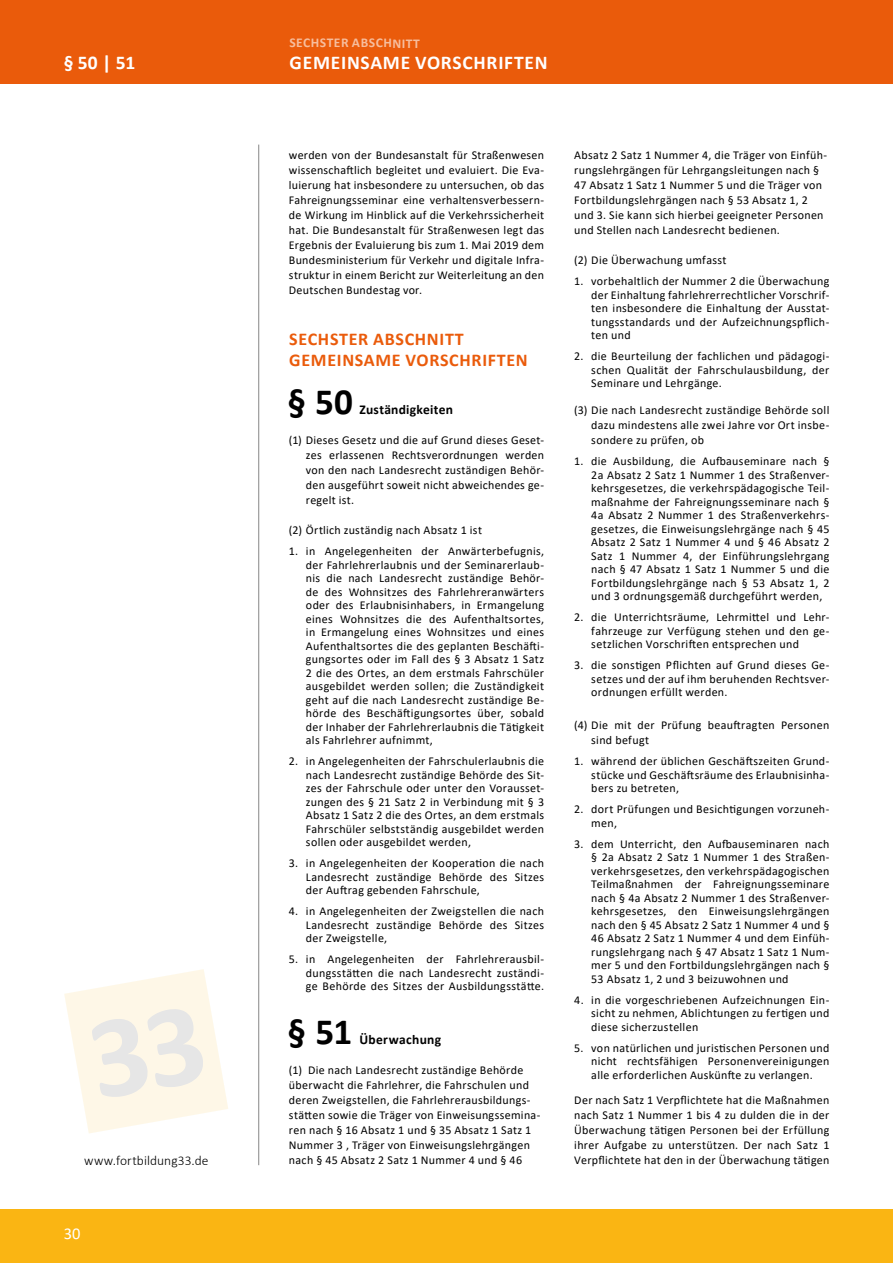
<style>
.page{position:relative;width:893px;height:1263px;background:#fff}
.page>*{position:absolute;margin:0;border:0;box-sizing:border-box;transform-origin:0 0}
.t1{font:700 37.2px "Calibri";color:#000}
.t2{font:700 19.5px "Calibri";letter-spacing:.04em;color:#fff}
.t3{font:700 18px/21px "Calibri";letter-spacing:.04em;color:#ea5b0b}
.t4{font:16.5px "Calibri";color:#fff}
.t5{font:700 13.5px "Calibri";letter-spacing:.02em;color:#000}
.t6{font:300 13.5px "Calibri";letter-spacing:.005em;color:#000}
.t7{font:700 13.5px "Calibri";letter-spacing:.035em;color:#fff}
.t8{font:12px/13.5px "Calibri";letter-spacing:.025em;color:#000;text-align:justify}
</style>
<div class="page">
<div style="left:0;top:0;width:893px;height:84px;background:#ea5b0b"></div>
<div style="left:0;top:1209px;width:893px;height:54px;background:#fab513"></div>
<svg style="left:64px;top:969px;width:164px;height:164px"></svg>
<hr style="left:258px;top:145px;width:1px;height:1020px;background:#878787">
<h2 class="t2" style="left:64px;top:48px;width:73px">§ 50 | 51</h2>
<p class="t6" style="left:84px;top:1152px;width:126px">www.fortbildung33.de</p>
<h3 class="t4" style="left:64px;top:1222px;width:18px">30</h3>
<p class="t7" style="left:289px;top:33px;width:132px">SECHSTER ABSCHNITT</p>
<h2 class="t2" style="left:290px;top:48px;width:260px">GEMEINSAME VORSCHRIFTEN</h2>
<p class="t8" style="left:289px;top:147px;width:257px;line-height:15px">werden von der Bundesanstalt für Straßenwesen wissenschaftlich begleitet und evaluiert. Die Eva&shy;luierung hat insbesondere zu untersuchen, ob das Fahreignungsseminar eine verhaltensverbessern&shy;de Wirkung im Hinblick auf die Verkehrssicherheit hat. Die Bundesanstalt für Straßenwesen legt das Ergebnis der Evaluierung bis zum 1. Mai 2019 dem Bundesministerium für Verkehr und digitale Infra&shy;struktur in einem Bericht zur Weiterleitung an den Deutschen Bundestag vor.</p>
<h3 class="t3" style="left:289px;top:328px;width:240px">SECHSTER ABSCHNITT<br>GEMEINSAME VORSCHRIFTEN</h3>
<h1 class="t1" style="left:287px;top:375px;width:67px">§ 50</h1>
<p class="t5" style="left:359px;top:400px;width:95px">Zuständigkeiten</p>
<p class="t8" style="left:306px;top:432px;width:240px;line-height:15px;text-indent:-17px">(1) Dieses Gesetz und die auf Grund dieses Geset&shy;zes erlassenen Rechtsverordnungen werden von den nach Landesrecht zuständigen Behör&shy;den ausgeführt soweit nicht abweichendes ge&shy;regelt ist.</p>
<p class="t8" style="left:289px;top:523px;width:195px">(2) Örtlich zuständig nach Absatz 1 ist</p>
<p class="t8" style="left:306px;top:544px;width:240px;text-indent:-17px">1. in Angelegenheiten der Anwärterbefugnis, der Fahrlehrerlaubnis und der Seminarerlaub&shy;nis die nach Landesrecht zuständige Behör&shy;de des Wohnsitzes des Fahrlehreranwärters oder des Erlaubnisinhabers, in Ermangelung eines Wohnsitzes die des Aufenthaltsortes, in Ermangelung eines Wohnsitzes und eines Aufenthaltsortes die des geplanten Beschäfti&shy;gungsortes oder im Fall des § 3 Absatz 1 Satz 2 die des Ortes, an dem erstmals Fahrschüler ausgebildet werden sollen; die Zuständigkeit geht auf die nach Landesrecht zuständige Be&shy;hörde des Beschäftigungsortes über, sobald der Inhaber der Fahrlehrerlaubnis die Tätigkeit als Fahrlehrer aufnimmt,</p>
<p class="t8" style="left:306px;top:754px;width:240px;text-indent:-17px">2. in Angelegenheiten der Fahrschulerlaubnis die nach Landesrecht zuständige Behörde des Sit&shy;zes der Fahrschule oder unter den Vorausset&shy;zungen des § 21 Satz 2 in Verbindung mit § 3<br>Absatz 1 Satz 2 die des Ortes, an dem erstmals Fahrschüler selbstständig ausgebildet werden sollen oder ausgebildet werden,</p>
<p class="t8" style="left:306px;top:856px;width:240px;text-indent:-17px">3. in Angelegenheiten der Kooperation die nach Landesrecht zuständige Behörde des Sitzes der Auftrag gebenden Fahrschule,</p>
<p class="t8" style="left:306px;top:904px;width:240px;text-indent:-17px">4. in Angelegenheiten der Zweigstellen die nach Landesrecht zuständige Behörde des Sitzes der Zweigstelle,</p>
<p class="t8" style="left:306px;top:952px;width:240px;text-indent:-17px">5. in Angelegenheiten der Fahrlehrerausbil&shy;dungsstätten die nach Landesrecht zuständi&shy;ge Behörde des Sitzes der Ausbildungsstätte.</p>
<h1 class="t1" style="left:287px;top:1005px;width:66px">§ 51</h1>
<p class="t5" style="left:359px;top:1030px;width:83px">Überwachung</p>
<p class="t8" style="left:289px;top:1062px;width:253px;line-height:15px;text-align:left">(1) Die nach Landesrecht zuständige Behörde überwacht die Fahrlehrer, die Fahrschulen und deren Zweigstellen, die Fahrlehrerausbildungs&shy;stätten sowie die Träger von Einweisungssemina&shy;ren nach § 16 Absatz 1 und § 35 Absatz 1 Satz 1<br>Nummer 3 , Träger von Einweisungslehrgängen nach § 45 Absatz 2 Satz 1 Nummer 4 und § 46</p>
<p class="t8" style="left:574px;top:147px;width:254px;line-height:15px;text-align:left">Absatz 2 Satz 1 Nummer 4, die Träger von Einfüh&shy;rungslehrgängen für Lehrgangsleitungen nach § 47 Absatz 1 Satz 1 Nummer 5 und die Träger von Fortbildungslehrgängen nach § 53 Absatz 1, 2 und 3. Sie kann sich hierbei geeigneter Personen und Stellen nach Landesrecht bedienen.</p>
<p class="t8" style="left:574px;top:253px;width:154px">(2) Die Überwachung umfasst</p>
<p class="t8" style="left:591px;top:274px;width:240px;text-indent:-17px">1. vorbehaltlich der Nummer 2 die Überwachung der Einhaltung fahrlehrerrechtlicher Vorschrif&shy;ten insbesondere die Einhaltung der Ausstat&shy;tungsstandards und der Aufzeichnungspflich&shy;ten und</p>
<p class="t8" style="left:591px;top:349px;width:240px;text-indent:-17px">2. die Beurteilung der fachlichen und pädagogi&shy;schen Qualität der Fahrschulausbildung, der Seminare und Lehrgänge.</p>
<p class="t8" style="left:591px;top:402px;width:240px;line-height:15px;text-indent:-17px">(3) Die nach Landesrecht zuständige Behörde soll dazu mindestens alle zwei Jahre vor Ort insbe&shy;sondere zu prüfen, ob</p>
<p class="t8" style="left:591px;top:454px;width:240px;text-indent:-17px">1. die Ausbildung, die Aufbauseminare nach § 2a Absatz 2 Satz 1 Nummer 1 des Straßenver&shy;kehrsgesetzes, die verkehrspädagogische Teil&shy;maßnahme der Fahreignungsseminare nach § 4a Absatz 2 Nummer 1 des Straßenverkehrs&shy;gesetzes, die Einweisungslehrgänge nach § 45<br>Absatz 2 Satz 1 Nummer 4 und § 46 Absatz 2<br>Satz 1 Nummer 4, der Einführungslehrgang nach § 47 Absatz 1 Satz 1 Nummer 5 und die Fortbildungslehrgänge nach § 53 Absatz 1, 2 und 3 ordnungsgemäß durchgeführt werden,</p>
<p class="t8" style="left:591px;top:610px;width:240px;text-indent:-17px">2. die Unterrichtsräume, Lehrmittel und Lehr&shy;fahrzeuge zur Verfügung stehen und den ge&shy;setzlichen Vorschriften entsprechen und</p>
<p class="t8" style="left:591px;top:658px;width:240px;text-indent:-17px">3. die sonstigen Pflichten auf Grund dieses Ge&shy;setzes und der auf ihm beruhenden Rechtsver&shy;ordnungen erfüllt werden.</p>
<p class="t8" style="left:591px;top:717px;width:240px;line-height:15px;text-indent:-17px">(4) Die mit der Prüfung beauftragten Personen sind befugt</p>
<p class="t8" style="left:591px;top:754px;width:240px;text-indent:-17px">1. während der üblichen Geschäftszeiten Grund&shy;stücke und Geschäftsräume des Erlaubnisinha&shy;bers zu betreten,</p>
<p class="t8" style="left:591px;top:802px;width:240px;text-indent:-17px">2. dort Prüfungen und Besichtigungen vorzuneh&shy;men,</p>
<p class="t8" style="left:591px;top:836px;width:240px;text-indent:-17px">3. dem Unterricht, den Aufbauseminaren nach § 2a Absatz 2 Satz 1 Nummer 1 des Straßen&shy;verkehrsgesetzes, den verkehrspädagogischen Teilmaßnahmen der Fahreignungsseminare nach § 4a Absatz 2 Nummer 1 des Straßenver&shy;kehrsgesetzes, den Einweisungslehrgängen nach den § 45 Absatz 2 Satz 1 Nummer 4 und § 46 Absatz 2 Satz 1 Nummer 4 und dem Einfüh&shy;rungslehrgang nach § 47 Absatz 1 Satz 1 Num&shy;mer 5 und den Fortbildungslehrgängen nach § 53 Absatz 1, 2 und 3 beizuwohnen und</p>
<p class="t8" style="left:591px;top:992px;width:240px;text-indent:-17px">4. in die vorgeschriebenen Aufzeichnungen Ein&shy;sicht zu nehmen, Ablichtungen zu fertigen und diese sicherzustellen</p>
<p class="t8" style="left:591px;top:1040px;width:240px;text-indent:-17px">5. von natürlichen und juristischen Personen und nicht rechtsfähigen Personenvereinigungen alle erforderlichen Auskünfte zu verlangen.</p>
<p class="t8" style="left:574px;top:1092px;width:257px;line-height:15px">Der nach Satz 1 Verpflichtete hat die Maßnahmen nach Satz 1 Nummer 1 bis 4 zu dulden die in der Überwachung tätigen Personen bei der Erfüllung ihrer Aufgabe zu unterstützen. Der nach Satz 1<br>Verpflichtete hat den in der Überwachung tätigen</p>
</div>
